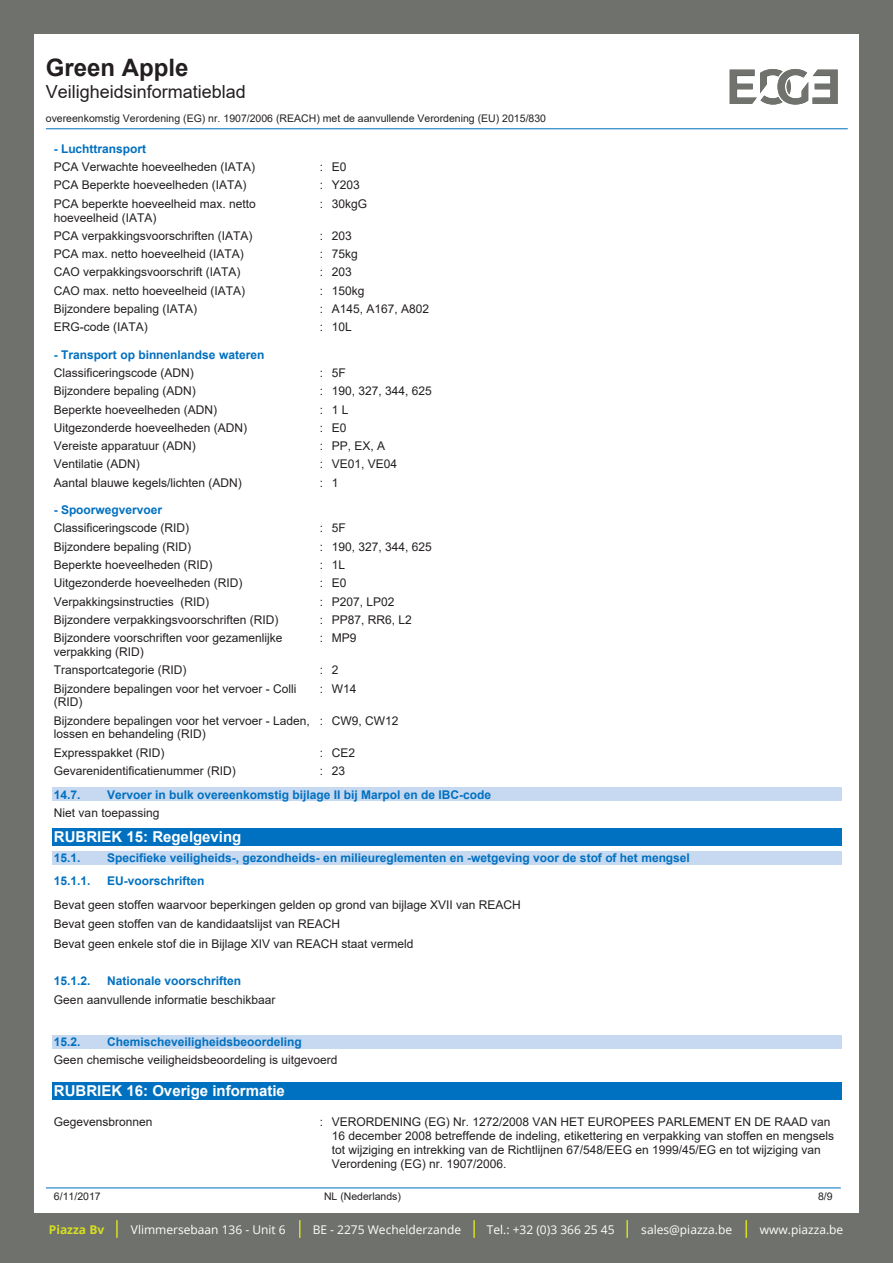
<style>
.page{position:relative;width:893px;height:1263px;background:#6f726c}
.page>*{position:absolute;margin:0;border:0;box-sizing:border-box;transform-origin:0 0}
.t1{font:700 24px "Arial";color:#231f20}
.t2{font:18px "Arial";color:#231f20}
.t3{font:700 15px "Arial";color:#fff}
.t4{font:12px/13.8px "Arial";color:#231f20}
.t5{font:700 12px/18.3px "Arial";color:#0070c0}
.t6{font:12px "Open Sans";color:#fff}
.t7{font:700 12px "Open Sans";color:#d6df21}
.t8{font:10.5px "Arial";color:#231f20}
.s1{font-weight:700;color:#0070c0}
.s2{font-weight:400;color:#231f20}
</style>
<div class="page">
<div style="left:34px;top:34px;width:825px;height:1178px;background:#fff"></div>
<img style="left:730px;top:69px;width:108px;height:36px">
<svg style="left:116px;top:1220px;width:2px;height:18px"></svg>
<svg style="left:299px;top:1220px;width:2px;height:18px"></svg>
<svg style="left:473px;top:1220px;width:2px;height:18px"></svg>
<svg style="left:626px;top:1220px;width:2px;height:18px"></svg>
<svg style="left:745px;top:1220px;width:2px;height:18px"></svg>
<hr style="left:46px;top:128px;width:802px;height:1px;background:#0070c0">
<hr style="left:46px;top:1187px;width:795px;height:1px;background:#0070c0">
<div style="left:52px;top:787px;width:789px;height:14px;background:#c6d9f1"></div>
<div style="left:52px;top:828px;width:789px;height:18px;background:#0070c0"></div>
<div style="left:52px;top:851px;width:789px;height:14px;background:#c6d9f1"></div>
<div style="left:52px;top:1034px;width:789px;height:14px;background:#c6d9f1"></div>
<div style="left:52px;top:1082px;width:789px;height:17px;background:#0070c0"></div>
<p class="t1" style="left:46px;top:51px;width:144px">Green Apple</p>
<p class="t2" style="left:46px;top:79px;width:202px">Veiligheidsinformatieblad</p>
<p class="t8" style="left:46px;top:111px;width:502px">overeenkomstig Verordening (EG) nr. 1907/2006 (REACH) met de aanvullende Verordening (EU) 2015/830</p>
<p class="t4" style="left:54px;top:139px;width:203px;line-height:18.3px"><span class="s1">- Luchttransport<br></span>PCA Verwachte hoeveelheden (IATA)</p>
<p class="t4" style="left:320px;top:160px;width:28px">: E0</p>
<p class="t4" style="left:54px;top:178px;width:194px">PCA Beperkte hoeveelheden (IATA)</p>
<p class="t4" style="left:320px;top:178px;width:42px">: Y203</p>
<p class="t4" style="left:54px;top:197px;width:204px">PCA beperkte hoeveelheid max. netto hoeveelheid (IATA)</p>
<p class="t4" style="left:320px;top:197px;width:49px">: 30kgG</p>
<p class="t4" style="left:54px;top:229px;width:200px">PCA verpakkingsvoorschriften (IATA)</p>
<p class="t4" style="left:320px;top:229px;width:34px">: 203</p>
<p class="t4" style="left:54px;top:247px;width:192px">PCA max. netto hoeveelheid (IATA)</p>
<p class="t4" style="left:320px;top:247px;width:40px">: 75kg</p>
<p class="t4" style="left:54px;top:265px;width:188px">CAO verpakkingsvoorschrift (IATA)</p>
<p class="t4" style="left:320px;top:265px;width:34px">: 203</p>
<p class="t4" style="left:54px;top:284px;width:193px">CAO max. netto hoeveelheid (IATA)</p>
<p class="t4" style="left:320px;top:284px;width:46px">: 150kg</p>
<p class="t4" style="left:54px;top:302px;width:145px">Bijzondere bepaling (IATA)</p>
<p class="t4" style="left:320px;top:302px;width:111px">: A145, A167, A802</p>
<p class="t4" style="left:54px;top:320px;width:96px">ERG-code (IATA)</p>
<p class="t4" style="left:320px;top:320px;width:34px">: 10L</p>
<p class="t5" style="left:54px;top:346px;width:212px">- Transport op binnenlandse wateren<br><span class="s2">Classificeringscode (ADN)</span></p>
<p class="t4" style="left:320px;top:366px;width:28px">: 5F</p>
<p class="t4" style="left:54px;top:384px;width:144px">Bijzondere bepaling (ADN)</p>
<p class="t4" style="left:320px;top:384px;width:114px">: 190, 327, 344, 625</p>
<p class="t4" style="left:54px;top:402px;width:165px">Beperkte hoeveelheden (ADN)</p>
<p class="t4" style="left:320px;top:402px;width:30px">: 1 L</p>
<p class="t4" style="left:54px;top:421px;width:195px">Uitgezonderde hoeveelheden (ADN)</p>
<p class="t4" style="left:320px;top:421px;width:28px">: E0</p>
<p class="t4" style="left:54px;top:439px;width:144px">Vereiste apparatuur (ADN)</p>
<p class="t4" style="left:320px;top:439px;width:67px">: PP, EX, A</p>
<p class="t4" style="left:54px;top:457px;width:88px">Ventilatie (ADN)</p>
<p class="t4" style="left:320px;top:457px;width:79px">: VE01, VE04</p>
<p class="t4" style="left:54px;top:476px;width:190px">Aantal blauwe kegels/lichten (ADN)</p>
<p class="t4" style="left:320px;top:476px;width:20px">: 1</p>
<p class="t4" style="left:54px;top:501px;width:137px;line-height:18.3px"><span class="s1">- Spoorwegvervoer<br></span>Classificeringscode (RID)</p>
<p class="t4" style="left:320px;top:521px;width:28px">: 5F</p>
<p class="t4" style="left:54px;top:539px;width:139px">Bijzondere bepaling (RID)</p>
<p class="t4" style="left:320px;top:539px;width:114px">: 190, 327, 344, 625</p>
<p class="t4" style="left:54px;top:558px;width:160px">Beperkte hoeveelheden (RID)</p>
<p class="t4" style="left:320px;top:558px;width:27px">: 1L</p>
<p class="t4" style="left:54px;top:576px;width:190px">Uitgezonderde hoeveelheden (RID)</p>
<p class="t4" style="left:320px;top:576px;width:28px">: E0</p>
<p class="t4" style="left:54px;top:594px;width:157px">Verpakkingsinstructies (RID)</p>
<p class="t4" style="left:320px;top:594px;width:76px">: P207, LP02</p>
<p class="t4" style="left:54px;top:613px;width:226px">Bijzondere verpakkingsvoorschriften (RID)</p>
<p class="t4" style="left:320px;top:613px;width:94px">: PP87, RR6, L2</p>
<p class="t4" style="left:54px;top:631px;width:230px">Bijzondere voorschriften voor gezamenlijke verpakking (RID)</p>
<p class="t4" style="left:320px;top:631px;width:38px">: MP9</p>
<p class="t4" style="left:54px;top:663px;width:134px">Transportcategorie (RID)</p>
<p class="t4" style="left:320px;top:663px;width:20px">: 2</p>
<p class="t4" style="left:54px;top:681px;width:244px">Bijzondere bepalingen voor het vervoer - Colli (RID)</p>
<p class="t4" style="left:320px;top:681px;width:38px">: W14</p>
<p class="t4" style="left:54px;top:713px;width:258px">Bijzondere bepalingen voor het vervoer - Laden, lossen en behandeling (RID)</p>
<p class="t4" style="left:320px;top:713px;width:80px">: CW9, CW12</p>
<p class="t4" style="left:54px;top:746px;width:112px">Expresspakket (RID)</p>
<p class="t4" style="left:320px;top:746px;width:37px">: CE2</p>
<p class="t4" style="left:54px;top:764px;width:184px">Gevarenidentificatienummer (RID)</p>
<p class="t4" style="left:320px;top:764px;width:27px">: 23</p>
<p class="t5" style="left:54px;top:785px;width:28px">14.7.</p>
<p class="t5" style="left:54px;top:785px;width:439px;text-indent:53px">Vervoer in bulk overeenkomstig bijlage II bij Marpol en de IBC-code<br><span class="s2">Niet van toepassing</span></p>
<p class="t3" style="left:54px;top:827px;width:189px">RUBRIEK 15: Regelgeving</p>
<p class="t5" style="left:54px;top:849px;width:28px">15.1.</p>
<p class="t5" style="left:107px;top:849px;width:584px">Specifieke veiligheids-, gezondheids- en milieureglementen en -wetgeving voor de stof of het mengsel</p>
<p class="t5" style="left:54px;top:872px;width:38px">15.1.1.</p>
<p class="t4" style="left:54px;top:868px;width:468px;line-height:24.6px;text-indent:53px"><span class="s1">EU-voorschriften<br></span>Bevat geen stoffen waarvoor beperkingen gelden op grond van bijlage XVII van REACH</p>
<p class="t4" style="left:54px;top:913px;width:361px;line-height:20.1px">Bevat geen stoffen van de kandidaatslijst van REACH<br>Bevat geen enkele stof die in Bijlage XIV van REACH staat vermeld</p>
<p class="t5" style="left:54px;top:972px;width:38px">15.1.2.</p>
<p class="t4" style="left:54px;top:972px;width:223px;line-height:18.3px;text-indent:53px"><span class="s1">Nationale voorschriften<br></span>Geen aanvullende informatie beschikbaar</p>
<p class="t5" style="left:54px;top:1033px;width:28px">15.2.</p>
<p class="t4" style="left:54px;top:1032px;width:285px;line-height:18.3px;text-indent:53px"><span class="s1">Chemischeveiligheidsbeoordeling<br></span>Geen chemische veiligheidsbeoordeling is uitgevoerd</p>
<p class="t3" style="left:54px;top:1081px;width:232px">RUBRIEK 16: Overige informatie</p>
<p class="t4" style="left:54px;top:1115px;width:100px">Gegevensbronnen</p>
<p class="t4" style="left:332px;top:1115px;width:504px;text-indent:-12px">: VERORDENING (EG) Nr. 1272/2008 VAN HET EUROPEES PARLEMENT EN DE RAAD van 16 december 2008 betreffende de indeling, etikettering en verpakking van stoffen en mengsels tot wijziging en intrekking van de Richtlijnen 67/548/EEG en 1999/45/EG en tot wijziging van Verordening (EG) nr. 1907/2006.</p>
<p class="t8" style="left:54px;top:1189px;width:48px">6/11/2017</p>
<p class="t8" style="left:324px;top:1189px;width:79px">NL (Nederlands)</p>
<p class="t8" style="left:818px;top:1189px;width:16px">8/9</p>
<p class="t7" style="left:49px;top:1221px;width:57px">Piazza Bv</p>
<p class="t6" style="left:131px;top:1221px;width:156px">Vlimmersebaan 136 - Unit 6</p>
<p class="t6" style="left:313px;top:1221px;width:150px">BE - 2275 Wechelderzande</p>
<p class="t6" style="left:487px;top:1221px;width:129px">Tel.: +32 (0)3 366 25 45</p>
<p class="t6" style="left:641px;top:1221px;width:92px">sales@piazza.be</p>
<p class="t6" style="left:760px;top:1221px;width:85px">www.piazza.be</p>
</div>
